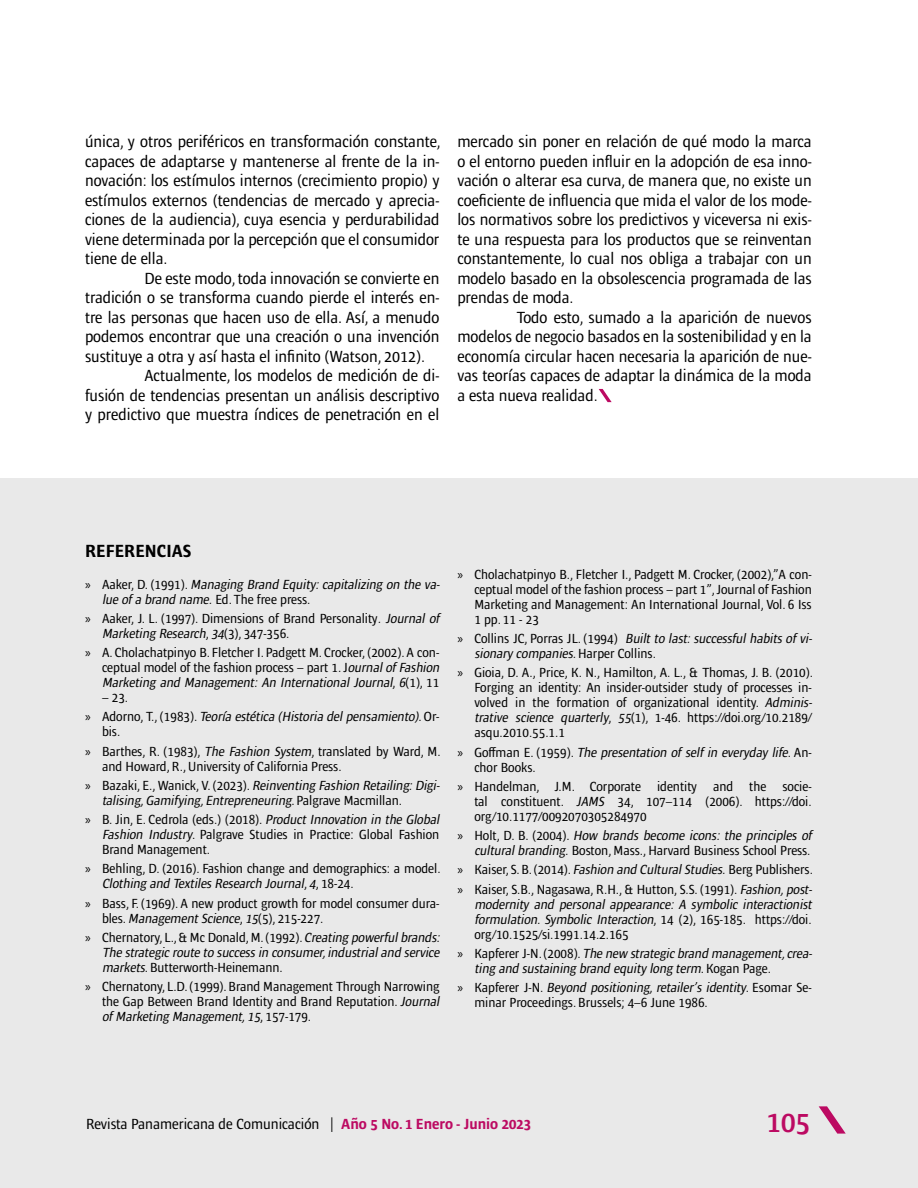
<style>
.page{position:relative;width:918px;height:1188px;background:#fff}
.page>*{position:absolute;margin:0;border:0;box-sizing:border-box;transform-origin:0 0}
.t1{font:600 condensed 30px "Ardoise Std";color:#bc0a62}
.t2{font:700 condensed 18px "Ardoise Std";color:#000}
.t3{font:condensed 16.5px/19.5px "Ardoise Std";color:#000;text-align:justify}
.t4{font:condensed 15px "Ardoise Std";color:#000}
.t5{font:condensed 13.5px/15px "Ardoise Std";color:#000}
.t6{font:italic condensed 13.5px/15px "Ardoise Std";letter-spacing:.01em;color:#000}
.s1{font-family:"Myriad Pro";font-style:normal;font-stretch:normal}
.s2{font-style:normal}
.s3{font-family:"Myriad Pro";font-stretch:normal}
.s4{font-style:italic}
.s5{font-weight:700;color:#bc0a62}
</style>
<div class="page">
<div style="left:0;top:479px;width:918px;height:709px;background:#e9e9e9"></div>
<svg style="left:819px;top:1106px;width:27px;height:28px"></svg>
<svg style="left:599px;top:389px;width:13px;height:13px"></svg>
<p class="t3" style="left:85px;top:132px;width:357px">única, y otros periféricos en transformación constante, capaces de adaptarse y mantenerse al frente de la in&shy;novación: los estímulos internos (crecimiento propio) y estímulos externos (tendencias de mercado y aprecia&shy;ciones de la audiencia), cuya esencia y perdurabilidad viene determinada por la percepción que el consumidor tiene de ella.</p>
<p class="t3" style="left:145px;top:268px;width:296px">De este modo, toda innovación se convierte en</p>
<p class="t3" style="left:85px;top:288px;width:356px">tradición o se transforma cuando pierde el interés en-</p>
<p class="t3" style="left:85px;top:307px;width:356px">tre las personas que hacen uso de ella. Así, a menudo</p>
<p class="t3" style="left:85px;top:327px;width:356px">podemos encontrar que una creación o una invención</p>
<p class="t3" style="left:85px;top:346px;width:341px">sustituye a otra y así hasta el infinito (Watson, 2012).</p>
<p class="t3" style="left:145px;top:366px;width:296px">Actualmente, los modelos de medición de di-</p>
<p class="t3" style="left:85px;top:385px;width:356px">fusión de tendencias presentan un análisis descriptivo</p>
<p class="t3" style="left:85px;top:405px;width:356px">y predictivo que muestra índices de penetración en el</p>
<p class="t3" style="left:457px;top:132px;width:356px">mercado sin poner en relación de qué modo la marca o el entorno pueden influir en la adopción de esa inno&shy;vación o alterar esa curva, de manera que, no existe un coeficiente de influencia que mida el valor de los mode&shy;los normativos sobre los predictivos y viceversa ni exis&shy;te una respuesta para los productos que se reinventan constantemente, lo cual nos obliga a trabajar con un modelo basado en la obsolescencia programada de las prendas de moda.</p>
<p class="t3" style="left:457px;top:307px;width:356px;text-indent:60px">Todo esto, sumado a la aparición de nuevos modelos de negocio basados en la sostenibilidad y en la economía circular hacen necesaria la aparición de nue&shy;vas teorías capaces de adaptar la dinámica de la moda a esta nueva realidad.</p>
<h2 class="t2" style="left:85px;top:540px;width:108px">REFERENCIAS</h2>
<p class="t6" style="left:102px;top:576px;width:342px;text-indent:-17px"><span class="s1">»</span> <span class="s2">A a ke r, D . ( 1 9 9 1 ) .</span> Managing Brand Equity:capitalizing on the va&shy;lue of a brand name.<span class="s2">Ed. The free press.</span></p>
<p class="t5" style="left:102px;top:611px;width:339px;text-indent:-17px"><span class="s3">»</span> Aaker, J. L. (1997). Dimensions of Brand Personality<span class="s4">. Journal of<br>Marketing Research</span>, <span class="s4">34</span>( 3 ) , 3 4 7 - 3 5 6 .</p>
<p class="t5" style="left:102px;top:645px;width:342px;text-indent:-17px"><span class="s3">»</span> A. Cholachatpinyo B. Fletcher I. Padgett M. Crocker, (2002). A con&shy;ceptual model of the fashion process – part 1. J<span class="s4">ournalof Fashion<br>Marketing and Management: An International Journal</span>, <span class="s4">6</span>( 1 ) , 1 1</p>
<p class="t6" style="left:85px;top:688px;width:356px;line-height:19.2px;text-indent:17px"><span class="s2">– 23.<br></span><span class="s1">»</span> <span class="s2">A d o r n o , T. , ( 1 9 8 3 ) .</span> Teoría estética (Historia delpensamiento)<span class="s2">. O r-</span></p>
<p class="t5" style="left:85px;top:722px;width:357px;line-height:19.2px;text-indent:17px">bis.<br><span class="s3">»</span> Barthes, R. (1983), <span class="s4">The Fashion System</span>, translated by Ward, M.</p>
<p class="t5" style="left:85px;top:756px;width:359px;line-height:19.2px;text-indent:17px">and Howard, R., University of California Press.<br><span class="s3">»</span> B a z a k i , E . , Wa n i c k, V. ( 2 0 2 3 ) . <span class="s4">Reinventing Fashion Retailing:Digi-</span></p>
<p class="t6" style="left:85px;top:791px;width:359px;line-height:19.2px;text-indent:17px">talising,Gamifying,Entrepreneuring<span class="s2">. Pa l g ra ve M a c m i l l a n .<br></span><span class="s1">»</span> <span class="s2">B. Jin, E. Cedrola (eds.) (2018).</span> Product Innovation in the Global</p>
<p class="t5" style="left:102px;top:827px;width:339px"><span class="s4">Fashion Industry</span>. Palgrave Studies in Practice: Global Fashion<br>Brand Management.</p>
<p class="t5" style="left:102px;top:861px;width:340px;text-indent:-17px"><span class="s3">»</span> Behling, D. (2016). Fashion change and demographics: a model.<br><span class="s4">Clothing and Textiles Research Journal</span>, <span class="s4">4</span>, 1 8 - 2 4 .</p>
<p class="t5" style="left:102px;top:895px;width:339px;text-indent:-17px"><span class="s3">»</span> Bass, F. (1969). A new product growth for model consumer dura&shy;b l e s . <span class="s4">ManagementScience</span>, <span class="s4">15</span>( 5 ) , 2 1 5 - 2 2 7 .</p>
<p class="t6" style="left:102px;top:930px;width:342px;text-align:justify;text-indent:-17px"><span class="s1">»</span> <span class="s2">Chernatory, L., &amp; Mc Donald, M. (1992).</span> Creating powerfulbrands:<br>The strategic route to success in consumer,industrialand service markets<span class="s2">. Butterworth-Heinemann.</span></p>
<p class="t5" style="left:102px;top:979px;width:342px;text-indent:-17px"><span class="s3">»</span> Chernatony, L.D. (1999). Brand Management Through Narrowing the Gap Between Brand Identity and Brand Reputation. <span class="s4">Journal of Marketing Management,15</span>, 1 5 7 - 1 7 9 .</p>
<p class="t5" style="left:474px;top:567px;width:339px;text-align:justify;text-indent:-17px"><span class="s3">»</span> Cholachatpinyo B., Fletcher I., Padgett M. Crocker, (2002),”A con&shy;ceptual model of the fashion process – part 1”, Journal of Fashion Marketing and Management: An International Journal, Vol. 6 Iss 1 pp. 11 - 23</p>
<p class="t6" style="left:474px;top:631px;width:342px;text-indent:-17px"><span class="s1">»</span> <span class="s2">C o l l i n s J C, Po r ra s J L . ( 1 9 9 4 )</span> Built to last:successful habits of vi&shy;sionary companies.<span class="s2">H a r pe r Co l l i n s .</span></p>
<p class="t5" style="left:474px;top:665px;width:342px;text-indent:-17px"><span class="s3">»</span> Gioia, D. A., Price, K. N., Hamilton, A. L., &amp; Thomas, J. B. (2010).<br>Forging an identity: An insider-outsider study of processes in&shy;volved in the formation of organizational identity. <span class="s4">Adminis&shy;trative science quarterly</span>, <span class="s4">55</span>(1), 1-46. https://doi.org/10.2189/ asqu.2010.55.1.1</p>
<p class="t6" style="left:474px;top:745px;width:339px;text-indent:-17px"><span class="s1">»</span> <span class="s2">G o ffm a n E . ( 1 9 5 9 ) .</span> The presentation of self in everyday life<span class="s2">. A n - chor Books.</span></p>
<p class="t5" style="left:474px;top:779px;width:339px;text-align:justify;text-indent:-17px"><span class="s3">»</span> Handelman, J.M. Corporate identity and the socie&shy;tal constituent. <span class="s4">JAMS</span> 34, 107–114 (2006). https://doi. org/10.1177/0092070305284970</p>
<p class="t5" style="left:457px;top:828px;width:356px;text-align:right"><span class="s3">»</span> H o l t, D . B . ( 2 0 0 4 ) . <span class="s4">How brands become icons: the principles of culturalbranding.</span>Boston, Mass., Harvard Business School Press.</p>
<p class="t5" style="left:457px;top:860px;width:359px;line-height:19.2px"><span class="s3">»</span> Kaiser, S. B. (2014). <span class="s4">Fashion and CulturalStudies.</span>Berg Publishers. <span class="s3">»</span> Kaiser, S.B., Nagasawa, R.H., &amp; Hutton, S.S. (1991). <span class="s4">Fashion,post-</span></p>
<p class="t6" style="left:474px;top:897px;width:342px">modernity and personal appearance: A symbolic interactionist formulation. Symbolic Interaction<span class="s2">, 1 4 ( 2 ), 1 6 5 - 1 8 5 . h tt p s ://d o i . org/10.1525/si.1991.14.2.165</span></p>
<p class="t6" style="left:474px;top:946px;width:342px;text-indent:-17px"><span class="s1">»</span> <span class="s2">K a p fe re r J - N . ( 2 0 0 8 ) .</span> The new strategic brand management,crea&shy;ting and sustaining brand equity long term<span class="s2">. Ko ga n Pa ge .</span></p>
<p class="t5" style="left:474px;top:980px;width:339px;text-indent:-17px"><span class="s3">»</span> K a p fe re r J - N . <span class="s4">Beyond positioning,retailer’s identity</span>. E s o m a r S e - minar Proceedings. Brussels; 4–6 June 1986.</p>
<p class="t4" style="left:86px;top:1115px;width:446px">Revista Panamericana de Comunicación | <span class="s5">Año 5 No. 1 Enero - Junio 2023</span></p>
<h1 class="t1" style="left:767px;top:1104px;width:45px">105</h1>
</div>
